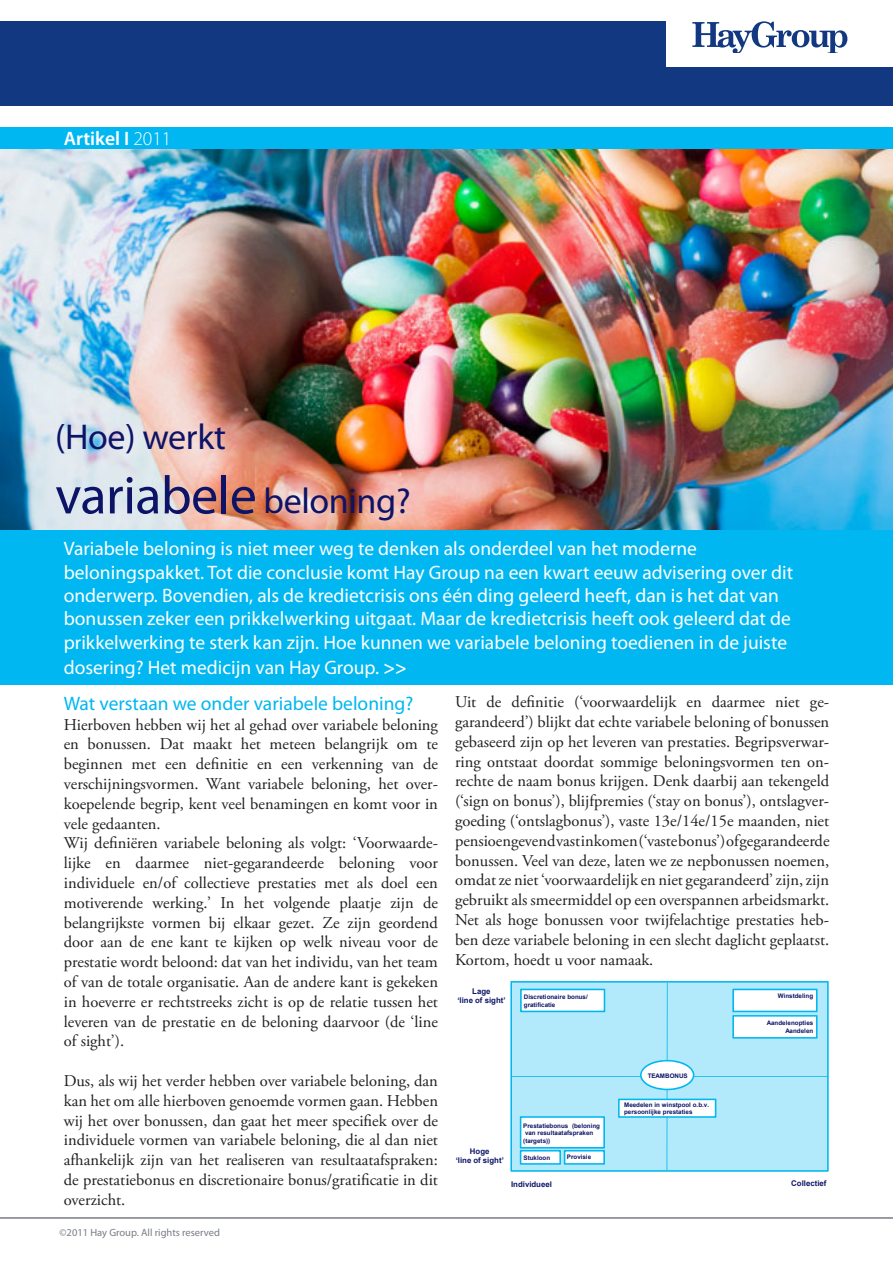
<style>
.page{position:relative;width:893px;height:1263px;background:#fff}
.page>*{position:absolute;margin:0;border:0;box-sizing:border-box;transform-origin:0 0}
.Subheading_1{font:54px "Myriad Pro";letter-spacing:-.01em;color:#0d1467}
.Subheading_1-2{font:36px "Myriad Pro";letter-spacing:-.01em;color:#0d1467}
.Intro_para_front_cov{font:19.5px/23.4px "Myriad Pro";color:#fff}
.t1{font:19.5px "Myriad Pro";color:#00b7f1}
.Intro_para_front_cov-2{font:600 19.5px "Myriad Pro";color:#fff}
.t2{font:16.5px/19.8px "Adobe Garamond Pro";color:#231f20;text-align:justify}
.t3{font:10.5px "Myriad Pro";color:#787c82}
.t4{font:700 7.8px/9.4px "Arial";color:#0d1467;text-align:center}
.t5{font:700 6.3px/7.5px "Arial";color:#0d1467}
.s1{font-weight:300}
.s2{font-size:36px}
.s3{font-weight:600}
</style>
<div class="page">
<hr style="left:0;top:1217px;width:893px;height:2px;background:#787c82">
<img style="left:0;top:149px;width:893px;height:381px">
<div style="left:0;top:21px;width:893px;height:85px;background:#113880"></div>
<div style="left:0;top:530px;width:893px;height:154px;background:#00b7f1"></div>
<div style="left:0;top:128px;width:893px;height:21px;background:#00b7f1"></div>
<div style="left:667px;top:5px;width:226px;height:62px;background:#fff"></div>
<svg style="left:692px;top:21px;width:155px;height:32px"></svg>
<svg style="left:510px;top:981px;width:319px;height:191px"></svg>
<hr style="left:666px;top:1134px;width:2px;height:36px;background:#00b7f1">
<p class="Intro_para_front_cov-2" style="left:64px;top:126px;width:109px">Artikel I <span class="s1">2011</span></p>
<p class="Subheading_1-2" style="left:55px;top:414px;width:172px">(Hoe) werkt</p>
<p class="Subheading_1" style="left:55px;top:462px;width:357px">variabele <span class="s2">beloning?</span></p>
<p class="Intro_para_front_cov" style="left:64px;top:536px;width:731px">Variabele beloning is niet meer weg te denken als onderdeel van het moderne beloningspakket. Tot die conclusie komt Hay Group na een kwart eeuw advisering over dit onderwerp. Bovendien, als de kredietcrisis ons één ding geleerd heeft, dan is het dat van bonussen zeker een prikkelwerking uitgaat. Maar de kredietcrisis heeft ook geleerd dat de prikkelwerking te sterk kan zijn. Hoe kunnen we variabele beloning toedienen in de juiste</p>
<p class="Intro_para_front_cov" style="left:64px;top:656px;width:344px">dosering? Het medicijn van Hay Group. <span class="s3">&gt;&gt;</span></p>
<p class="t1" style="left:64px;top:691px;width:351px">Wat verstaan we onder variabele beloning?</p>
<p class="t2" style="left:64px;top:715px;width:376px">Hierboven hebben wij het al gehad over variabele beloning en bonussen. Dat maakt het meteen belangrijk om te beginnen met een definitie en een verkenning van de verschijningsvormen. Want variabele beloning, het over&shy;koepelende begrip, kent veel benamingen en komt voor in vele gedaanten.</p>
<p class="t2" style="left:64px;top:834px;width:376px">Wij definiëren variabele beloning als volgt: ‘Voorwaarde‑ lijke en daarmee niet-gegarandeerde beloning voor individuele en/of collectieve prestaties met als doel een motiverende werking.’ In het volgende plaatje zijn de belangrijkste vormen bij elkaar gezet. Ze zijn geordend door aan de ene kant te kijken op welk niveau voor de prestatie wordt beloond: dat van het individu, van het team of van de totale organisatie. Aan de andere kant is gekeken in hoeverre er rechtstreeks zicht is op de relatie tussen het leveren van de prestatie en de beloning daarvoor (de ‘line of sight’).</p>
<p class="t2" style="left:64px;top:1071px;width:376px">Dus, als wij het verder hebben over variabele beloning, dan kan het om alle hierboven genoemde vormen gaan. Hebben wij het over bonussen, dan gaat het meer specifiek over de individuele vormen van variabele beloning, die al dan niet afhankelijk zijn van het realiseren van resultaatafspraken: de prestatiebonus en discretionaire bonus/gratificatie in dit overzicht.</p>
<p class="t2" style="left:455px;top:692px;width:376px">Uit de definitie (‘voorwaardelijk en daarmee niet ge&shy;garandeerd’) blijkt dat echte variabele beloning of bonussen gebaseerd zijn op het leveren van prestaties. Begripsverwar&shy;ring ontstaat doordat sommige beloningsvormen ten on&shy;rechte de naam bonus krijgen. Denk daarbij aan tekengeld (‘sign on bonus’), blijfpremies (‘stay on bonus’), ontslagver&shy;goeding (‘ontslagbonus’), vaste 13e/14e/15e maanden, niet pensioengevend vast inkomen (‘vaste bonus’) of gegarandeerde bonussen. Veel van deze, laten we ze nepbonussen noemen, omdat ze niet ‘voorwaardelijk en niet gegarandeerd’ zijn, zijn gebruikt als smeermiddel op een overspannen arbeidsmarkt.<br>Net als hoge bonussen voor twijfelachtige prestaties heb&shy;ben deze variabele beloning in een slecht daglicht geplaatst.<br>Kortom, hoedt u voor namaak.</p>
<p class="t4" style="left:457px;top:987px;width:50px">Lage<br>‘line of sight’</p>
<p class="t5" style="left:524px;top:993px;width:65px">Discretionaire bonus/ gratificatie</p>
<p class="t5" style="left:778px;top:992px;width:37px">Winstdeling</p>
<p class="t5" style="left:767px;top:1019px;width:48px;text-align:right">Aandelenopties<br>Aandelen</p>
<p class="t5" style="left:648px;top:1072px;width:41px">TEAMBONUS</p>
<p class="t5" style="left:624px;top:1101px;width:86px">Meedelen in winstpool o.b.v. persoonlijke prestaties</p>
<p class="t5" style="left:523px;top:1122px;width:78px">Prestatiebonus (beloning</p>
<p class="t5" style="left:523px;top:1129px;width:72px">van resultaatafspraken (targets))</p>
<p class="t5" style="left:523px;top:1154px;width:28px">Stukloon</p>
<p class="t5" style="left:567px;top:1153px;width:26px">Provisie</p>
<p class="t4" style="left:456px;top:1146px;width:50px">Hoge<br>‘line of sight’</p>
<p class="t4" style="left:511px;top:1179px;width:42px">Individueel</p>
<p class="t4" style="left:791px;top:1179px;width:37px">Collectief</p>
<p class="t3" style="left:60px;top:1226px;width:162px">©2011 Hay Group. All rights reserved</p>
</div>
